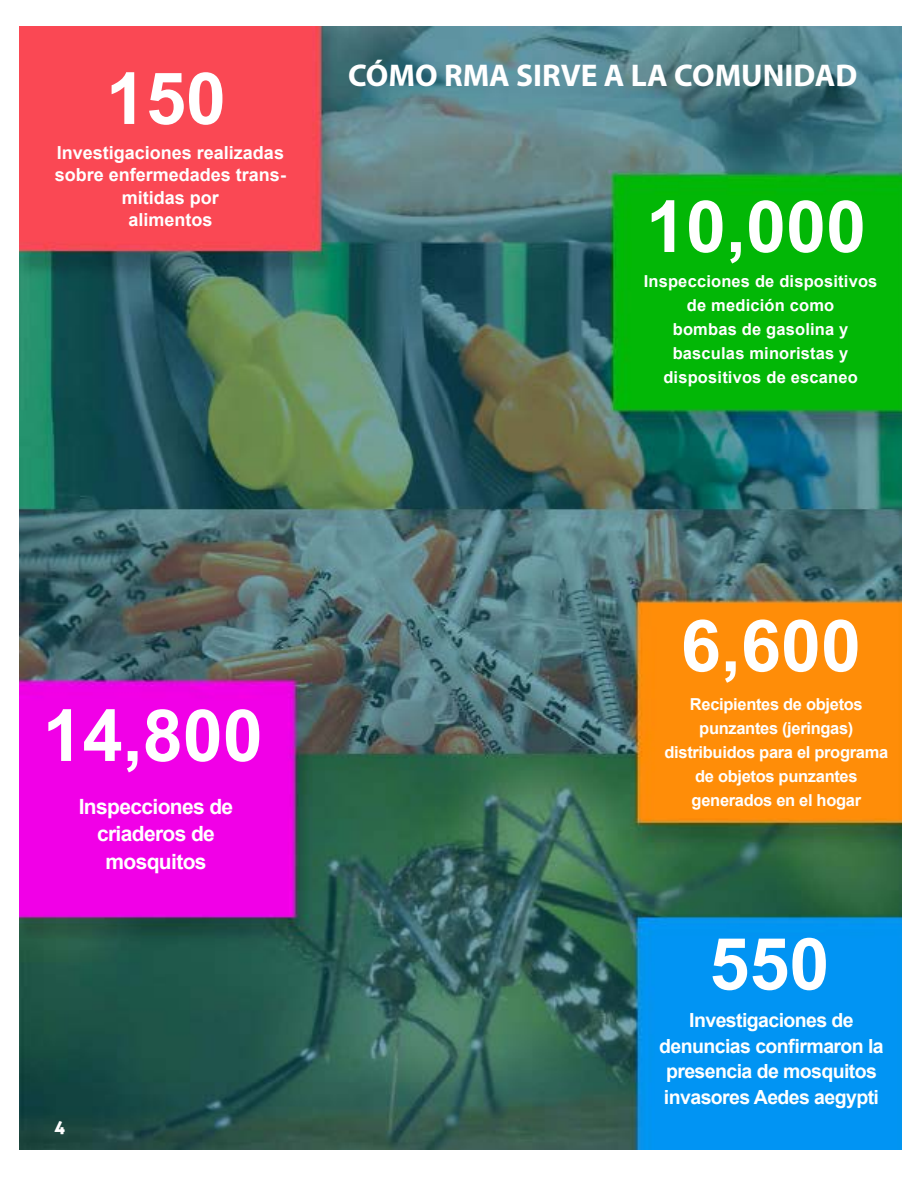
<style>
.page{position:relative;width:918px;height:1188px;background:#fff}
.page>*{position:absolute;margin:0;border:0;box-sizing:border-box;transform-origin:0 0}
.t1{font:700 72px "Arial";color:#fff}
.t2{font:700 31.5px "Myriad Pro";color:#fff}
.t3{font:700 21px/27px "Arial";letter-spacing:-.03em;color:#fff;text-align:center}
.t4{font:700 19.5px/25.5px "Arial";letter-spacing:-.03em;color:#fff;text-align:center}
.t5{font:700 18px/22.5px "Arial";color:#fff;text-align:center}
.t6{font:18px "Aller Display";color:#fff}
.t7{font:700 16.5px/24px "Arial";letter-spacing:-.02em;color:#fff;text-align:center}
.t8{font:700 16.5px/24px "Arial";letter-spacing:.01em;color:#fff;text-align:center}
</style>
<div class="page">
<img style="left:19px;top:26px;width:883px;height:1124px">
<h1 class="t1" style="left:106px;top:51px;width:122px">150</h1>
<p class="t5" style="left:55px;top:142px;width:233px">Investigaciones realizadas sobre enfermedades trans&shy;mitidas por<br>alimentos</p>
<h2 class="t2" style="left:348px;top:54px;width:511px">CÓMO RMA SIRVE A LA COMUNIDAD</h2>
<h1 class="t1" style="left:646px;top:179px;width:222px">10,000</h1>
<p class="t8" style="left:644px;top:270px;width:235px">Inspecciones de dispositivos de medición como<br>bombas de gasolina y basculas minoristas y dispositivos de escaneo</p>
<h1 class="t1" style="left:43px;top:688px;width:222px">14,800</h1>
<p class="t3" style="left:79px;top:794px;width:156px">Inspecciones de criaderos de mosquitos</p>
<p class="t6" style="left:54px;top:1115px;width:13px">4</p>
<h1 class="t1" style="left:681px;top:599px;width:182px">6,600</h1>
<p class="t7" style="left:665px;top:693px;width:225px">Recipientes de objetos punzantes (jeringas) distribuidos para el programa de objetos punzantes generados en el hogar</p>
<h1 class="t1" style="left:709px;top:917px;width:122px">550</h1>
<p class="t4" style="left:659px;top:1008px;width:226px">Investigaciones de denuncias confirmaron la presencia de mosquitos invasores Aedes aegypti</p>
</div>
